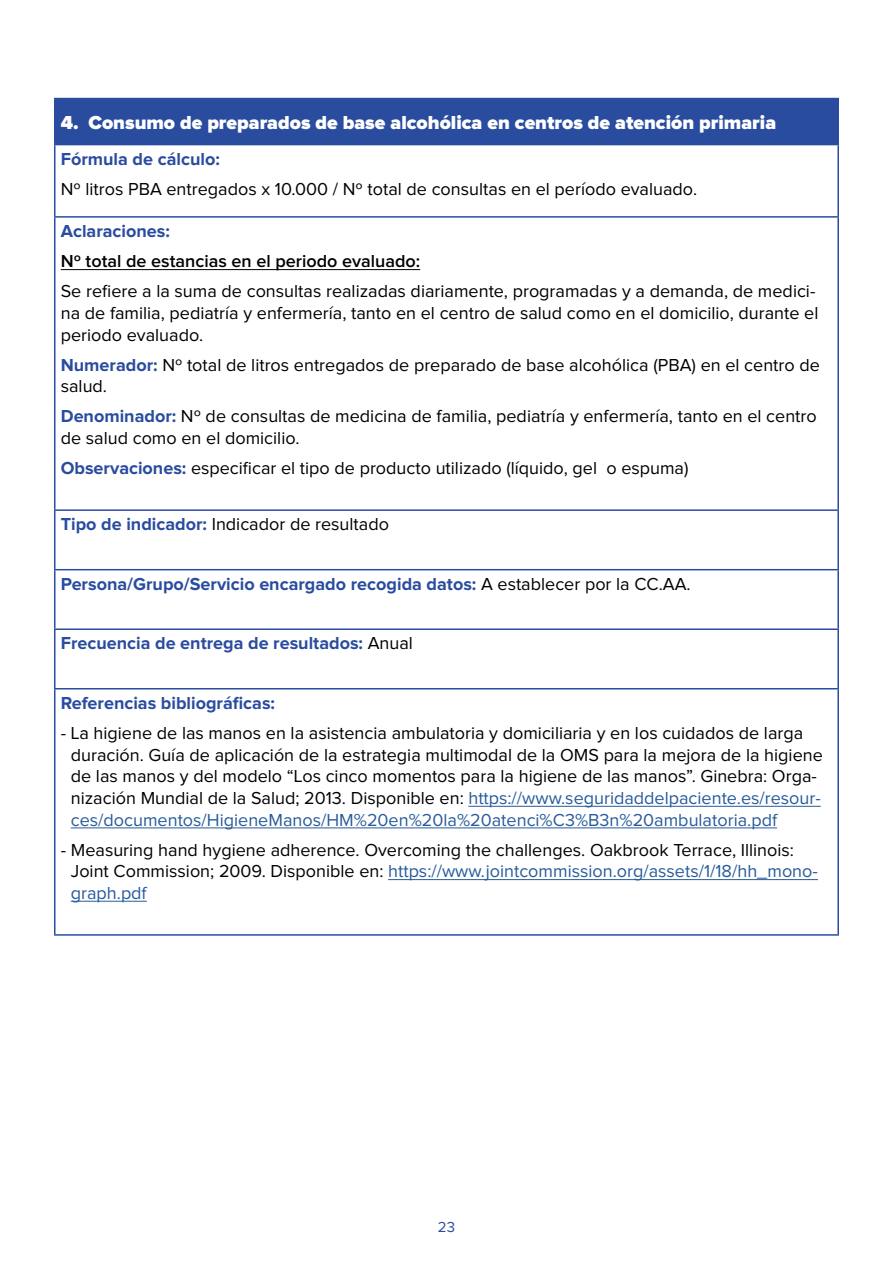
<style>
.page{position:relative;width:893px;height:1263px;background:#fff}
.page>*{position:absolute;margin:0;border:0;box-sizing:border-box;transform-origin:0 0}
.t1{font:900 19.5px "Proxima Nova";color:#fff}
.t2{font:18px/21.6px "Proxima Nova";color:#000}
.t3{font:700 18px "Proxima Nova";color:#2a4c9f}
.t4{font:15px "Proxima Nova";color:#2a4c9f}
.s1{font-weight:700;color:#2a4c9f}
.s2{font-weight:600}
.s3{font-weight:400;color:#000}
.s4{color:#275b9b}
</style>
<div class="page">
<div style="left:55px;top:99px;width:783px;height:46px;background:#2a4c9f"></div>
<hr style="left:54px;top:98px;width:785px;height:1px;background:#2a4c9f">
<hr style="left:54px;top:99px;width:2px;height:45px;background:#2a4c9f">
<hr style="left:837px;top:99px;width:2px;height:45px;background:#2a4c9f">
<hr style="left:54px;top:144px;width:785px;height:1px;background:#2a4c9f">
<hr style="left:54px;top:145px;width:2px;height:71px;background:#2a4c9f">
<hr style="left:837px;top:145px;width:2px;height:71px;background:#2a4c9f">
<hr style="left:54px;top:216px;width:785px;height:2px;background:#2a4c9f">
<hr style="left:54px;top:218px;width:2px;height:291px;background:#2a4c9f">
<hr style="left:837px;top:218px;width:2px;height:291px;background:#2a4c9f">
<hr style="left:54px;top:509px;width:785px;height:2px;background:#2a4c9f">
<hr style="left:54px;top:511px;width:2px;height:58px;background:#2a4c9f">
<hr style="left:837px;top:511px;width:2px;height:58px;background:#2a4c9f">
<hr style="left:54px;top:569px;width:785px;height:1px;background:#2a4c9f">
<hr style="left:54px;top:570px;width:2px;height:58px;background:#2a4c9f">
<hr style="left:837px;top:570px;width:2px;height:58px;background:#2a4c9f">
<hr style="left:54px;top:628px;width:785px;height:2px;background:#2a4c9f">
<hr style="left:54px;top:630px;width:2px;height:58px;background:#2a4c9f">
<hr style="left:837px;top:630px;width:2px;height:58px;background:#2a4c9f">
<hr style="left:54px;top:688px;width:785px;height:1px;background:#2a4c9f">
<hr style="left:54px;top:689px;width:2px;height:245px;background:#2a4c9f">
<hr style="left:837px;top:689px;width:2px;height:245px;background:#2a4c9f">
<hr style="left:54px;top:934px;width:785px;height:2px;background:#2a4c9f">
<hr style="left:61px;top:269px;width:359px;height:1px;background:#000">
<hr style="left:468px;top:806px;width:353px;height:1px;background:#275b9b">
<hr style="left:71px;top:828px;width:706px;height:1px;background:#275b9b">
<hr style="left:388px;top:879px;width:430px;height:1px;background:#275b9b">
<hr style="left:71px;top:901px;width:76px;height:1px;background:#275b9b">
<p class="t1" style="left:61px;top:114px;width:717px">4. Consumo de preparados de base alcohólica en centros de atención primaria</p>
<p class="t2" style="left:61px;top:144px;width:638px;line-height:30.2px"><span class="s1">Fórmula de cálculo:<br></span>Nº litros PBA entregados x 10.000 / Nº total de consultas en el período evaluado.</p>
<p class="t2" style="left:61px;top:217px;width:756px;line-height:30.2px"><span class="s1">Aclaraciones:<br></span><span class="s2">Nº total de estancias en el periodo evaluado:<br></span>Se refere a la suma de consultas realizadas diariamente, programadas y a demanda, de medici-</p>
<p class="t2" style="left:61px;top:303px;width:759px">na de familia, pediatría y enfermería, tanto en el centro de salud como en el domicilio, durante el periodo evaluado.</p>
<p class="t2" style="left:61px;top:355px;width:761px"><span class="s1">Numerador:</span> Nº total de litros entregados de preparado de base alcohólica (PBA) en el centro de salud.</p>
<p class="t2" style="left:61px;top:406px;width:757px"><span class="s1">Denominador:</span> Nº de consultas de medicina de familia, pediatría y enfermería, tanto en el centro de salud como en el domicilio.</p>
<p class="t2" style="left:61px;top:458px;width:629px"><span class="s1">Observaciones:</span> especifcar el tipo de producto utilizado (líquido, gel o espuma)</p>
<p class="t2" style="left:61px;top:514px;width:330px"><span class="s1">Tipo de indicador:</span> Indicador de resultado</p>
<p class="t3" style="left:61px;top:576px;width:631px">Persona/Grupo/Servicio encargado recogida datos: <span class="s3">A establecer por la CC.AA.</span></p>
<p class="t3" style="left:61px;top:635px;width:354px">Frecuencia de entrega de resultados: <span class="s3">Anual</span></p>
<p class="t3" style="left:61px;top:695px;width:216px">Referencias bibliográfcas:</p>
<p class="t2" style="left:71px;top:723px;width:754px;text-indent:-10px">- La higiene de las manos en la asistencia ambulatoria y domiciliaria y en los cuidados de larga duración. Guía de aplicación de la estrategia multimodal de la OMS para la mejora de la higiene de las manos y del modelo “Los cinco momentos para la higiene de las manos”. Ginebra: Orga&shy;nización Mundial de la Salud; 2013. Disponible en: <span class="s4">https://www.seguridaddelpaciente.es/resour&shy;ces/documentos/HigieneManos/HM%20en%20la%20atenci%C3%B3n%20ambulatoria.pdf</span></p>
<p class="t2" style="left:71px;top:839px;width:749px;text-indent:-10px">- Measuring hand hygiene adherence. Overcoming the challenges. Oakbrook Terrace, Illinois:<br>Joint Commission; 2009. Disponible en: <span class="s4">https://www.jointcommission.org/assets/1/18/hh_mono&shy;graph.pdf</span></p>
<p class="t4" style="left:438px;top:1220px;width:19px">23</p>
</div>
